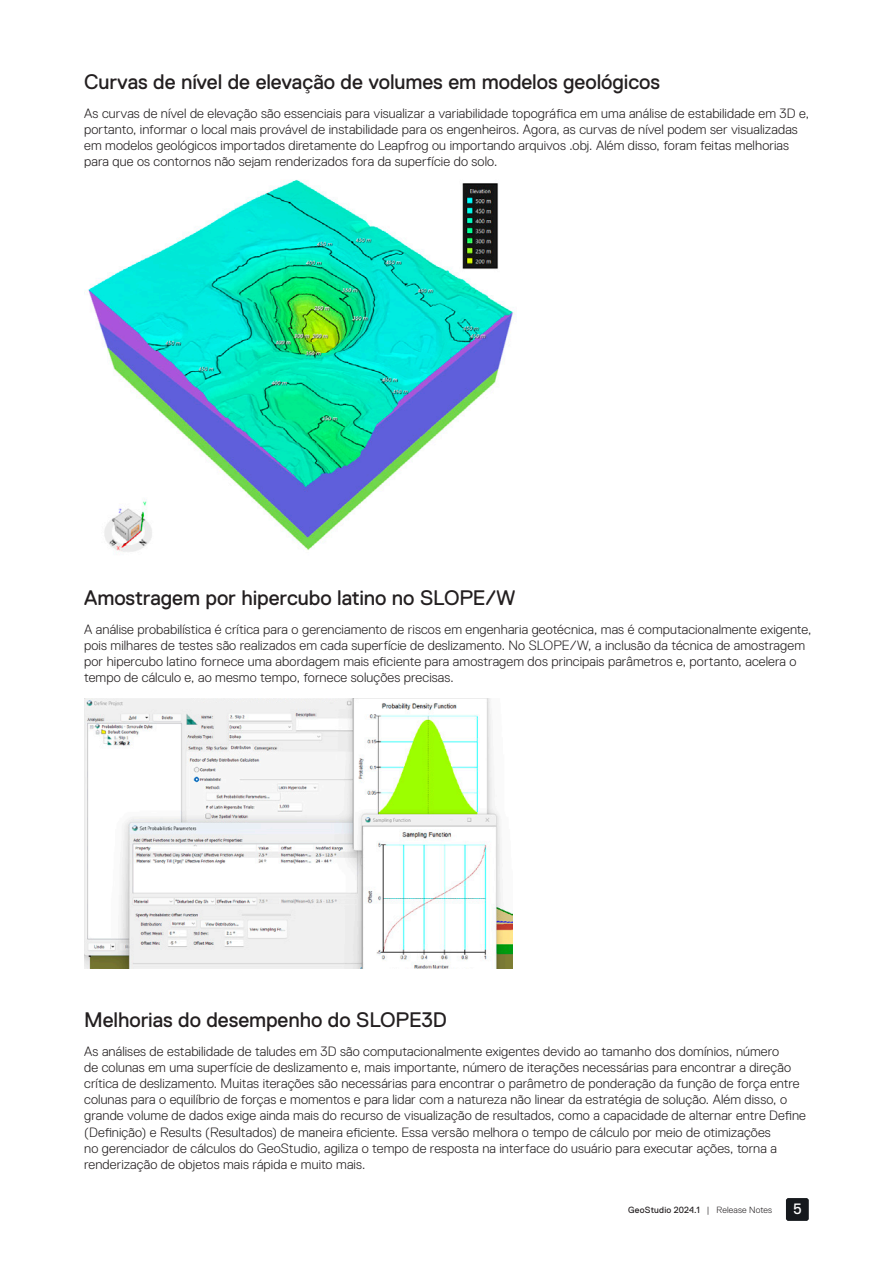
<style>
.page{position:relative;width:893px;height:1263px;background:#fff}
.page>*{position:absolute;margin:0;border:0;box-sizing:border-box;transform-origin:0 0}
.t1{font:21px "Replica Pro";letter-spacing:-.005em;color:#231f20}
.t2{font:15px "Replica Pro";color:#fff}
.t3{font:300 13.5px/16.2px "Replica Pro";letter-spacing:.01em;color:#231f20}
.t4{font:9px "Replica Pro";letter-spacing:.02em;color:#231f20}
.s1{font-weight:300}
</style>
<div class="page">
<div style="left:786px;top:1198px;width:23px;height:23px;background:#16191d;border-radius:2px"></div>
<img style="left:84px;top:179px;width:432px;height:374px">
<img style="left:84px;top:699px;width:429px;height:269px">
<h1 class="t1" style="left:84px;top:70px;width:577px">Curvas de nível de elevação de volumes em modelos geológicos</h1>
<p class="t3" style="left:84px;top:105px;width:726px">As curvas de nível de elevação são essenciais para visualizar a variabilidade topográfica em uma análise de estabilidade em 3D e, portanto, informar o local mais provável de instabilidade para os engenheiros. Agora, as curvas de nível podem ser visualizadas em modelos geológicos importados diretamente do Leapfrog ou importando arquivos .obj. Além disso, foram feitas melhorias para que os contornos não sejam renderizados fora da superfície do solo.</p>
<h1 class="t1" style="left:84px;top:586px;width:433px">Amostragem por hipercubo latino no SLOPE/W</h1>
<p class="t3" style="left:84px;top:621px;width:729px">A análise probabilística é crítica para o gerenciamento de riscos em engenharia geotécnica, mas é computacionalmente exigente, pois milhares de testes são realizados em cada superfície de deslizamento. No SLOPE/W, a inclusão da técnica de amostragem por hipercubo latino fornece uma abordagem mais eficiente para amostragem dos principais parâmetros e, portanto, acelera o tempo de cálculo e, ao mesmo tempo, fornece soluções precisas.</p>
<h1 class="t1" style="left:84px;top:1008px;width:364px">Melhorias do desempenho do SLOPE3D</h1>
<p class="t3" style="left:84px;top:1043px;width:723px">As análises de estabilidade de taludes em 3D são computacionalmente exigentes devido ao tamanho dos domínios, número<br>de colunas em uma superfície de deslizamento e, mais importante, número de iterações necessárias para encontrar a direção crítica de deslizamento. Muitas iterações são necessárias para encontrar o parâmetro de ponderação da função de força entre colunas para o equilíbrio de forças e momentos e para lidar com a natureza não linear da estratégia de solução. Além disso, o grande volume de dados exige ainda mais do recurso de visualização de resultados, como a capacidade de alternar entre Define (Definição) e Results (Resultados) de maneira eficiente. Essa versão melhora o tempo de cálculo por meio de otimizações<br>no gerenciador de cálculos do GeoStudio, agiliza o tempo de resposta na interface do usuário para executar ações, torna a renderização de objetos mais rápida e muito mais.</p>
<p class="t4" style="left:628px;top:1204px;width:145px">GeoStudio 2024.1 <span class="s1">| Release Notes</span></p>
<p class="t2" style="left:793px;top:1201px;width:10px">5</p>
</div>
